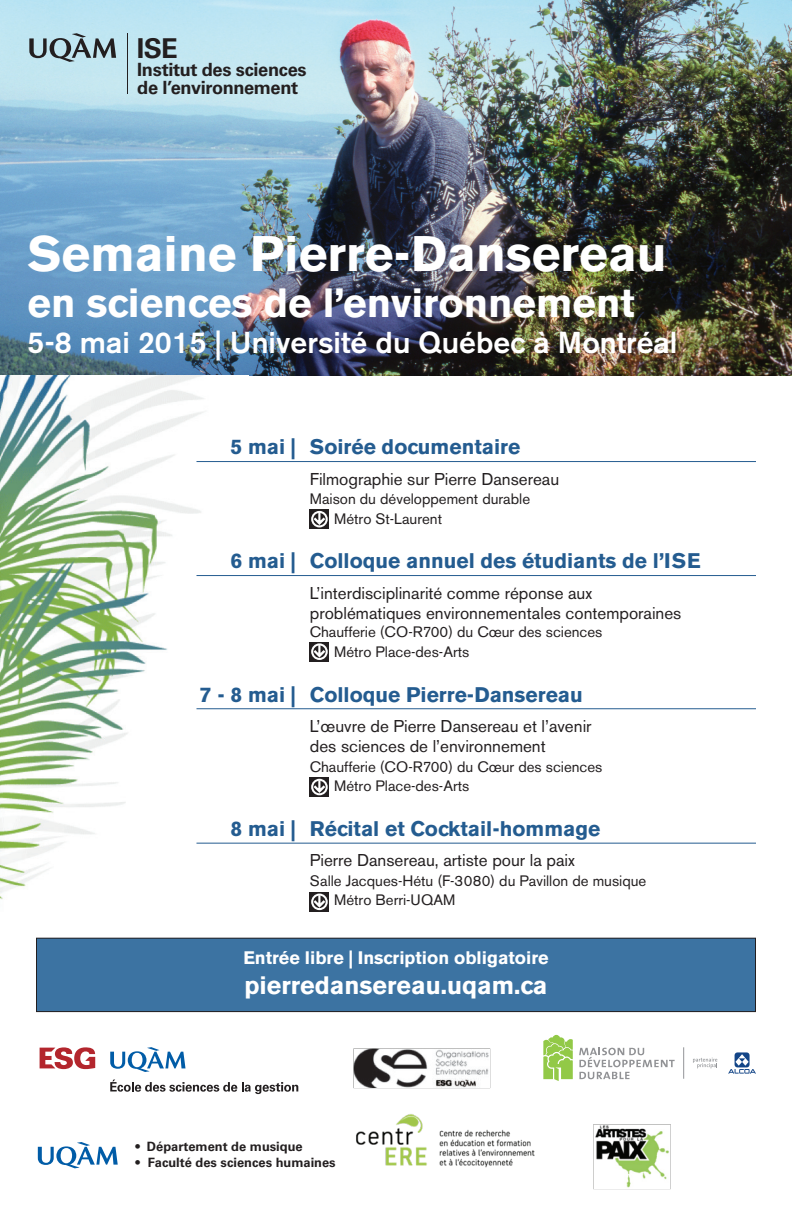
<style>
.page{position:relative;width:792px;height:1224px;background:#fff}
.page>*{position:absolute;margin:0;border:0;box-sizing:border-box;transform-origin:0 0}
.t1{font:700 49.5px "Akzidenz Grotesk BE";color:#fff}
.t2{font:700 40.5px "Akzidenz Grotesk BE";color:#fff}
.t3{font:500 30px "Akzidenz Grotesk BE";color:#fff}
.t4{font:700 27.3px "Univers LT Std";color:#231f20}
.t5{font:700 25px "Akzidenz Grotesk BE";color:#fff}
.t6{font:700 21px "Akzidenz Grotesk BE";color:#245c90}
.t7{font:700 18.2px/18.2px "Univers LT Std";letter-spacing:-.02em;color:#231f20}
.t8{font:700 18px "Akzidenz Grotesk BE";color:#fff}
.t9{font:17px/20.4px "Akzidenz Grotesk BE";color:#231f20}
.t10{font:15px/20px "Akzidenz Grotesk BE";color:#231f20}
.t11{font:700 12.9px "Univers LT Std";color:#231f20}
</style>
<div class="page">
<img style="left:0;top:0;width:792px;height:376px">
<svg style="left:38px;top:1142px;width:80px;height:26px"></svg>
<svg style="left:29px;top:33px;width:87px;height:29px;background:#91aab2"></svg>
<hr style="left:127px;top:33px;width:1px;height:61px;background:#231f20">
<img style="left:0;top:376px;width:249px;height:524px">
<hr style="left:196px;top:461px;width:560px;height:1px;background:#245c90">
<hr style="left:196px;top:575px;width:560px;height:1px;background:#245c90">
<hr style="left:196px;top:709px;width:560px;height:1px;background:#245c90">
<hr style="left:196px;top:843px;width:560px;height:1px;background:#245c90">
<div style="left:36px;top:938px;width:720px;height:74px;background:#3c73a2"></div>
<div style="left:36px;top:938px;width:720px;height:74px;border:1px solid #231f20"></div>
<img style="left:353px;top:1048px;width:318px;height:142px">
<svg style="left:110px;top:1047px;width:76px;height:25px"></svg>
<svg style="left:40px;top:1047px;width:55px;height:22px"></svg>
<svg style="left:110px;top:1080px;width:188px;height:14px"></svg>
<div style="left:553px;top:1035px;width:239px;height:73px;background:#fff"></div>
<svg style="left:579px;top:1048px;width:96px;height:31px"></svg>
<svg style="left:543px;top:1035px;width:30px;height:46px"></svg>
<hr style="left:684px;top:1047px;width:1px;height:32px;background:#939598">
<svg style="left:693px;top:1058px;width:25px;height:10px"></svg>
<svg style="left:728px;top:1052px;width:28px;height:22px"></svg>
<svg style="left:310px;top:509px;width:19px;height:20px"></svg>
<svg style="left:311px;top:511px;width:17px;height:16px"></svg>
<svg style="left:314px;top:513px;width:11px;height:12px"></svg>
<div style="left:310px;top:642px;width:19px;height:20px;background:#231f20"></div>
<svg style="left:311px;top:643px;width:17px;height:17px"></svg>
<svg style="left:314px;top:645px;width:11px;height:13px"></svg>
<svg style="left:310px;top:777px;width:19px;height:20px"></svg>
<svg style="left:311px;top:779px;width:17px;height:16px"></svg>
<svg style="left:314px;top:780px;width:11px;height:13px"></svg>
<svg style="left:310px;top:892px;width:19px;height:20px"></svg>
<svg style="left:311px;top:894px;width:17px;height:16px"></svg>
<svg style="left:314px;top:895px;width:11px;height:13px"></svg>
<h3 class="t4" style="left:137px;top:32px;width:42px">ISE</h3>
<p class="t7" style="left:137px;top:61px;width:171px">Institut des sciences de l’environnement</p>
<h1 class="t1" style="left:27px;top:225px;width:641px">Semaine Pierre-Dansereau</h1>
<h2 class="t2" style="left:27px;top:280px;width:609px">en sciences de l’environnement</h2>
<h3 class="t3" style="left:27px;top:324px;width:651px">5-8 mai 2015 | Université du Québec à Montréal</h3>
<h3 class="t6" style="left:231px;top:435px;width:291px">5 mai | Soirée documentaire</h3>
<p class="t9" style="left:310px;top:469px;width:251px">Filmographie sur Pierre Dansereau</p>
<p class="t10" style="left:334px;top:489px;width:197px;text-indent:-24px">Maison du développement durable<br>Métro St-Laurent</p>
<h3 class="t6" style="left:231px;top:549px;width:472px">6 mai | Colloque annuel des étudiants de l’ISE</h3>
<p class="t9" style="left:310px;top:583px;width:373px">L’interdisciplinarité comme réponse aux problématiques environnementales contemporaines</p>
<p class="t10" style="left:334px;top:622px;width:270px;text-indent:-24px">Chaufferie (CO-R700) du Cœur des sciences<br>Métro Place-des-Arts</p>
<h3 class="t6" style="left:200px;top:682px;width:384px">7 - 8 mai | Colloque Pierre-Dansereau</h3>
<p class="t9" style="left:310px;top:716px;width:283px">L’œuvre de Pierre Dansereau et l’avenir des sciences de l’environnement</p>
<p class="t10" style="left:334px;top:756px;width:270px;text-indent:-24px">Chaufferie (CO-R700) du Cœur des sciences<br>Métro Place-des-Arts</p>
<h3 class="t6" style="left:231px;top:816px;width:371px">8 mai | Récital et Cocktail-hommage</h3>
<p class="t9" style="left:310px;top:850px;width:266px">Pierre Dansereau, artiste pour la paix</p>
<p class="t10" style="left:334px;top:870px;width:314px;text-indent:-24px">Salle Jacques-Hétu (F-3080) du Pavillon de musique<br>Métro Berri-UQAM</p>
<p class="t8" style="left:243px;top:947px;width:307px">Entrée libre | Inscription obligatoire</p>
<h3 class="t5" style="left:244px;top:970px;width:305px">pierredansereau.uqam.ca</h3>
<p class="t11" style="left:135px;top:1139px;width:169px">• Département de musique</p>
<p class="t11" style="left:135px;top:1155px;width:202px">• Faculté des sciences humaines</p>
</div>
